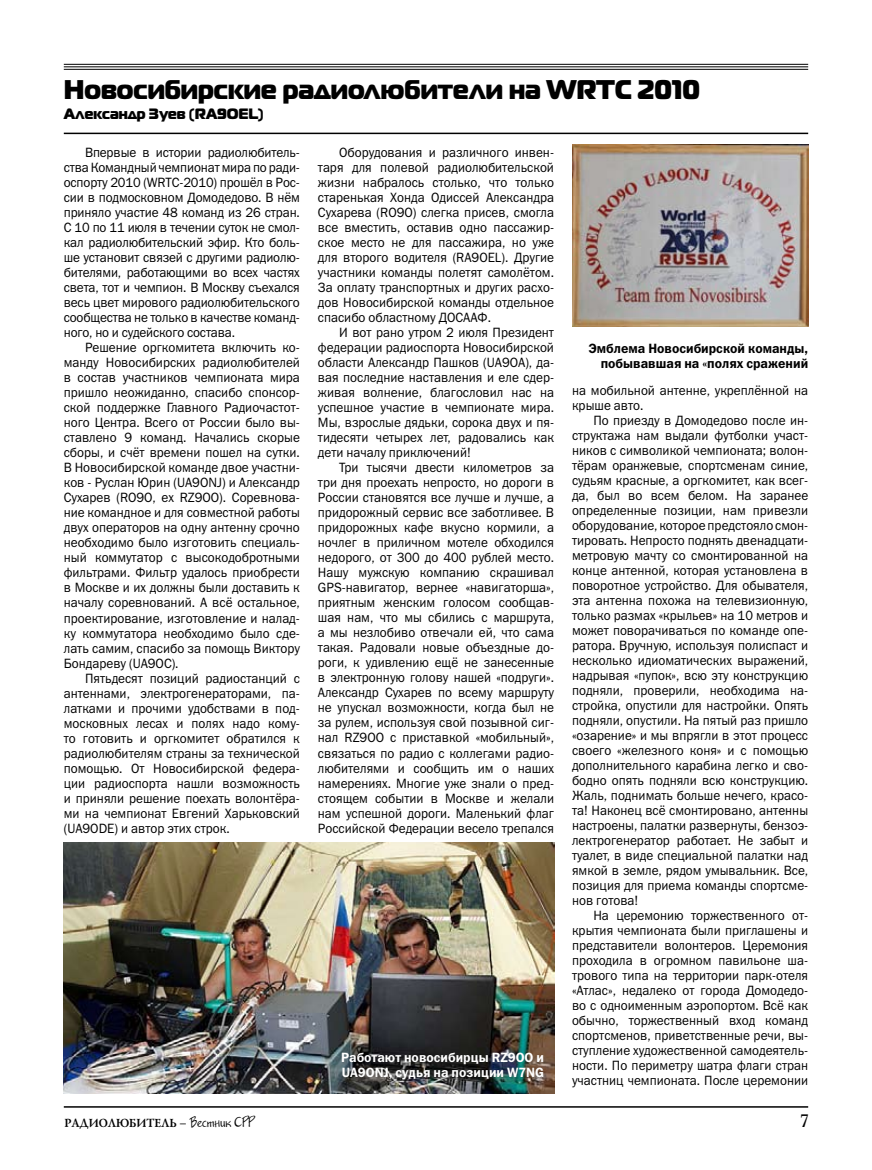
<style>
.page{position:relative;width:872px;height:1170px;background:#fff}
.page>*{position:absolute;margin:0;border:0;box-sizing:border-box;transform-origin:0 0}
.t1{font:27px "Magistral Black C";color:#000;scale:.95 1}
.t2{font:18px "Academy C";color:#000}
.t3{font:15px "Magistral Black C";color:#000;scale:.95 1}
.t4{font:13.5px/15px "Franklin Gothic Book C";color:#000;text-align:justify;scale:.95 1}
.t5{font:13.5px/15px "Franklin Gothic Demi C";color:#000;text-align:right;scale:.95 1}
.t6{font:13.5px/15px "Franklin Gothic Demi C";color:#fff;scale:.95 1}
.t7{font:700 12px "Lazurski C";color:#000}
.s1{font-family:"Franklin Gothic Book C";font-weight:400}
.s2{font-family:"Jakob C";font-weight:400}
</style>
<div class="page">
<hr style="left:64px;top:1106px;width:744px;height:1px;background:#000">
<hr style="left:64px;top:64px;width:744px;height:1px;background:#000">
<hr style="left:64px;top:66px;width:744px;height:1px;background:#000">
<hr style="left:64px;top:69px;width:744px;height:1px;background:#000">
<img style="left:572px;top:144px;width:236px;height:183px">
<img style="left:64px;top:842px;width:490px;height:251px">
<hr style="left:64px;top:133px;width:744px;height:1px;background:#000">
<h1 class="t1" style="left:64px;top:72px;width:671px">Новосибирские радиолюбители на WRTC 2010</h1>
<p class="t3" style="left:64px;top:104px;width:212px">Александр Зуев (RA9OEL)</p>
<p class="t4" style="left:64px;top:145px;width:250px;text-indent:21px">Впервые в истории радиолюбитель&shy;ства Командный чемпионат мира по ради&shy;оспорту 2010 (WRTC-2010) прошёл в Рос&shy;сии в подмосковном Домодедово. В нём приняло участие 48 команд из 26 стран.<br>С 10 по 11 июля в течении суток не смол&shy;кал радиолюбительский эфир. Кто боль&shy;ше установит связей с другими радиолю&shy;бителями, работающими во всех частях света, тот и чемпион. В Москву съехался весь цвет мирового радиолюбительского сообщества не только в качестве команд&shy;ного, но и судейского состава.</p>
<p class="t4" style="left:64px;top:340px;width:250px;text-indent:21px">Решение оргкомитета включить ко&shy;манду Новосибирских радиолюбителей в состав участников чемпионата мира пришло неожиданно, спасибо спонсор&shy;ской поддержке Главного Радиочастот&shy;ного Центра. Всего от России было вы&shy;ставлено 9 команд. Начались скорые сборы, и счёт времени пошел на сутки.<br>В Новосибирской команде двое участни&shy;ков - Руслан Юрин (UA9ONJ) и Александр Сухарев (RO9O, ex RZ9OO). Соревнова&shy;ние командное и для совместной работы двух операторов на одну антенну срочно необходимо было изготовить специаль&shy;ный коммутатор с высокодобротными фильтрами. Фильтр удалось приобрести в Москве и их должны были доставить к началу соревнований. А всё остальное, проектирование, изготовление и налад&shy;ку коммутатора необходимо было сде&shy;лать самим, спасибо за помощь Виктору Бондареву (UA9OC).</p>
<p class="t4" style="left:64px;top:670px;width:250px;text-indent:21px">Пятьдесят позиций радиостанций с антеннами, электрогенераторами, па&shy;латками и прочими удобствами в под&shy;московных лесах и полях надо кому&shy;то готовить и оргкомитет обратился к радиолюбителям страны за технической помощью. От Новосибирской федера&shy;ции радиоспорта нашли возможность и приняли решение поехать волонтёра&shy;ми на чемпионат Евгений Харьковский (UA9ODE) и автор этих строк.</p>
<p class="t4" style="left:318px;top:145px;width:250px;text-indent:21px">Оборудования и различного инвен&shy;таря для полевой радиолюбительской жизни набралось столько, что только старенькая Хонда Одиссей Александра Сухарева (RO9O) слегка присев, смогла все вместить, оставив одно пассажир&shy;ское место не для пассажира, но уже для второго водителя (RA9OEL). Другие участники команды полетят самолётом.<br>За оплату транспортных и других расхо&shy;дов Новосибирской команды отдельное спасибо областному ДОСААФ.</p>
<p class="t4" style="left:318px;top:325px;width:250px;text-indent:21px">И вот рано утром 2 июля Президент федерации радиоспорта Новосибирской области Александр Пашков (UA9OA), да&shy;вая последние наставления и еле сдер&shy;живая волнение, благословил нас на успешное участие в чемпионате мира.<br>Мы, взрослые дядьки, сорока двух и пя&shy;тидесяти четырех лет, радовались как дети началу приключений!</p>
<p class="t4" style="left:318px;top:460px;width:250px;text-indent:21px">Три тысячи двести километров за три дня проехать непросто, но дороги в России становятся все лучше и лучше, а придорожный сервис все заботливее. В придорожных кафе вкусно кормили, а ночлег в приличном мотеле обходился недорого, от 300 до 400 рублей место.<br>Нашу мужскую компанию скрашивал GPS-навигатор, вернее «навигаторша», приятным женским голосом сообщав&shy;шая нам, что мы сбились с маршрута, а мы незлобиво отвечали ей, что сама такая. Радовали новые объездные до&shy;роги, к удивлению ещё не занесенные в электронную голову нашей «подруги».<br>Александр Сухарев по всему маршруту не упускал возможности, когда был не за рулем, используя свой позывной сиг&shy;нал RZ9OO с приставкой «мобильный», связаться по радио с коллегами радио&shy;любителями и сообщить им о наших намерениях. Многие уже знали о пред&shy;стоящем событии в Москве и желали нам успешной дороги. Маленький флаг Российской Федерации весело трепался</p>
<p class="t6" style="left:341px;top:1049px;width:215px">Работают новосибирцы RZ9OO и<br>UA9ONJ, судья на позиции W7NG</p>
<p class="t5" style="left:588px;top:340px;width:233px">Эмблема Новосибирской команды, побывавшая на «полях сражений</p>
<p class="t4" style="left:572px;top:383px;width:250px">на мобильной антенне, укреплённой на крыше авто.</p>
<p class="t4" style="left:572px;top:413px;width:250px;text-indent:21px">По приезду в Домодедово после ин&shy;структажа нам выдали футболки участ&shy;ников с символикой чемпионата; волон&shy;тёрам оранжевые, спортсменам синие, судьям красные, а оргкомитет, как всег&shy;да, был во всем белом. На заранее определенные позиции, нам привезли оборудование, которое предстояло смон&shy;тировать. Непросто поднять двенадцати&shy;метровую мачту со смонтированной на конце антенной, которая установлена в поворотное устройство. Для обывателя, эта антенна похожа на телевизионную, только размах «крыльев» на 10 метров и может поворачиваться по команде опе&shy;ратора. Вручную, используя полиспаст и несколько идиоматических выражений, надрывая «пупок», всю эту конструкцию подняли, проверили, необходима на&shy;стройка, опустили для настройки. Опять подняли, опустили. На пятый раз пришло «озарение» и мы впрягли в этот процесс своего «железного коня» и с помощью дополнительного карабина легко и сво&shy;бодно опять подняли всю конструкцию.<br>Жаль, поднимать больше нечего, красо&shy;та! Наконец всё смонтировано, антенны настроены, палатки развернуты, бензоэ&shy;лектрогенератор работает. Не забыт и туалет, в виде специальной палатки над ямкой в земле, рядом умывальник. Все, позиция для приема команды спортсме&shy;нов готова!</p>
<p class="t4" style="left:572px;top:908px;width:250px;text-indent:21px">На церемонию торжественного от&shy;крытия чемпионата были приглашены и представители волонтеров. Церемония проходила в огромном павильоне ша&shy;трового типа на территории парк-отеля «Атлас», недалеко от города Домодедо&shy;во с одноименным аэропортом. Всё как обычно, торжественный вход команд спортсменов, приветственные речи, вы&shy;ступление художественной самодеятель&shy;ности. По периметру шатра флаги стран участниц чемпионата. После церемонии</p>
<p class="t7" style="left:64px;top:1116px;width:192px">РАДИОЛЮБИТЕЛЬ <span class="s1">–</span> <span class="s2">Вестник СРР</span></p>
<h2 class="t2" style="left:800px;top:1109px;width:10px">7</h2>
</div>
